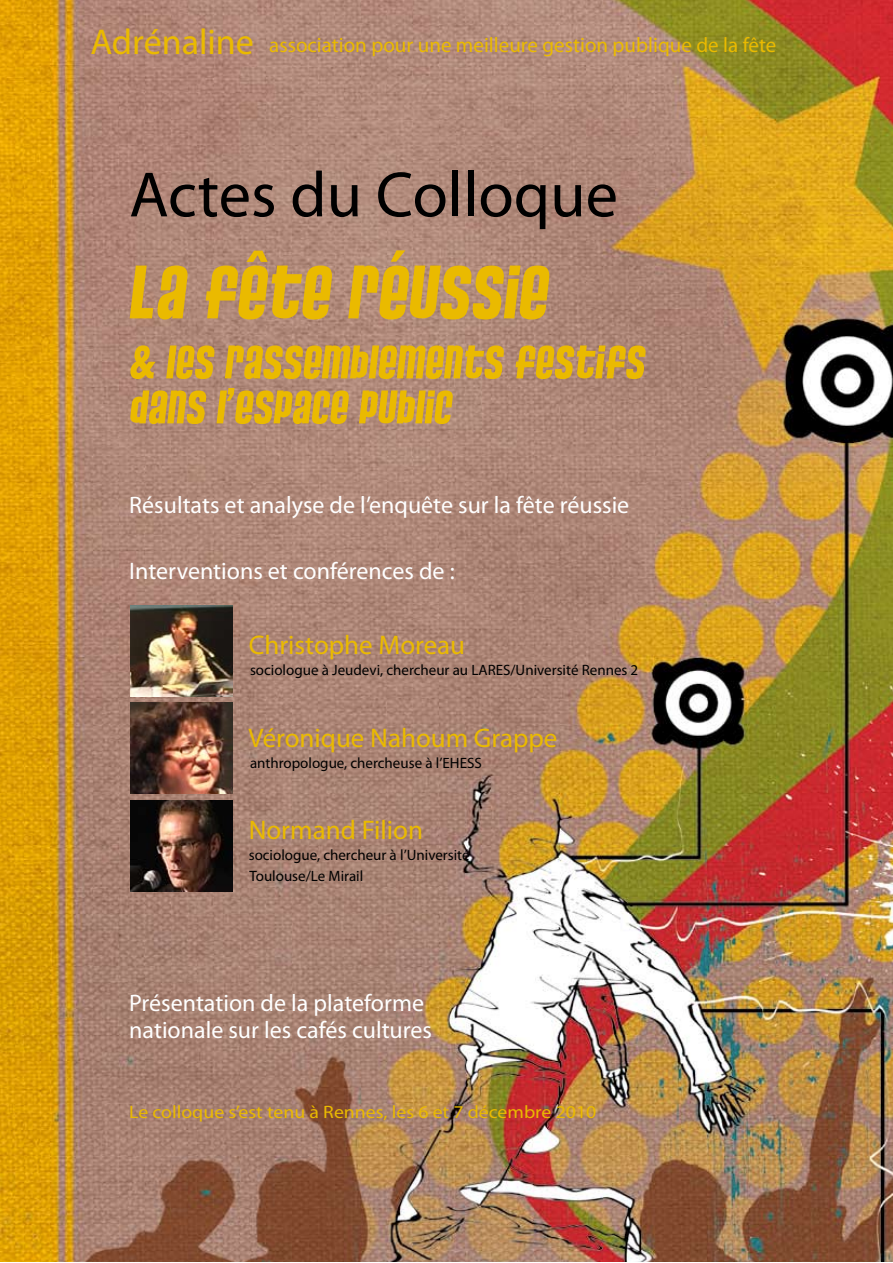
<style>
.page{position:relative;width:893px;height:1263px;background:#fff}
.page>*{position:absolute;margin:0;border:0;box-sizing:border-box;transform-origin:0 0}
.t1{font:79.5px "Pussycat Sassy";letter-spacing:.01em;color:#eaba00;scale:1.1 1}
.t2{font:64.5px "Myriad Pro";color:#000}
.t3{font:49.5px/45px "Pussycat Sassy";letter-spacing:.01em;color:#eaba00;scale:1.1 1}
.t4{font:27px "Myriad Pro";color:#eaba00}
.t5{font:24px/27px "Myriad Pro";color:#fff}
.t6{font:21px "Myriad Pro";color:#eaba00}
.t7{font:18px "Myriad Pro";color:#eaba00;scale:1.1 1}
.t8{font:15px/21px "Myriad Pro";color:#000}
.s1{font-size:36px}
</style>
<div class="page">
<img style="left:0;top:0;width:893px;height:1262px">
<img style="left:131px;top:606px;width:101px;height:91px">
<img style="left:131px;top:703px;width:101px;height:91px">
<img style="left:131px;top:800px;width:101px;height:91px">
<h3 class="t6" style="left:90px;top:32px;width:688px"><span class="s1">Adrénaline</span> association pour une meilleure gestion publique de la fête</h3>
<h2 class="t2" style="left:129px;top:155px;width:490px">Actes du Colloque</h2>
<h1 class="t1" style="left:129px;top:248px;width:382px">LA FÊTE RÉUSSIE</h1>
<h3 class="t3" style="left:129px;top:341px;width:470px">&amp; LES RASSEMBLEMENTS FESTIFS<br>DANS L’ESPACE PUBLIC</h3>
<h3 class="t5" style="left:129px;top:491px;width:502px">Résultats et analyse de l’enquête sur la fête réussie</h3>
<h3 class="t5" style="left:129px;top:557px;width:327px">Interventions et conférences de :</h3>
<h3 class="t4" style="left:249px;top:629px;width:218px">Christophe Moreau</h3>
<p class="t8" style="left:250px;top:660px;width:390px">sociologue à Jeudevi, chercheur au LARES/Université Rennes 2</p>
<h3 class="t4" style="left:248px;top:722px;width:310px">Véronique Nahoum Grappe</h3>
<p class="t8" style="left:250px;top:753px;width:233px">anthropologue, chercheuse à l’EHESS</p>
<h3 class="t4" style="left:249px;top:813px;width:176px">Normand Filion</h3>
<p class="t8" style="left:249px;top:844px;width:222px">sociologue, chercheur à l’Université<br>Toulouse/Le Mirail</p>
<h3 class="t5" style="left:129px;top:989px;width:304px">Présentation de la plateforme nationale sur les cafés cultures</h3>
<p class="t7" style="left:129px;top:1101px;width:426px">Le colloque s’est tenu à Rennes, les 6 et 7 décembre 2010</p>
</div>
